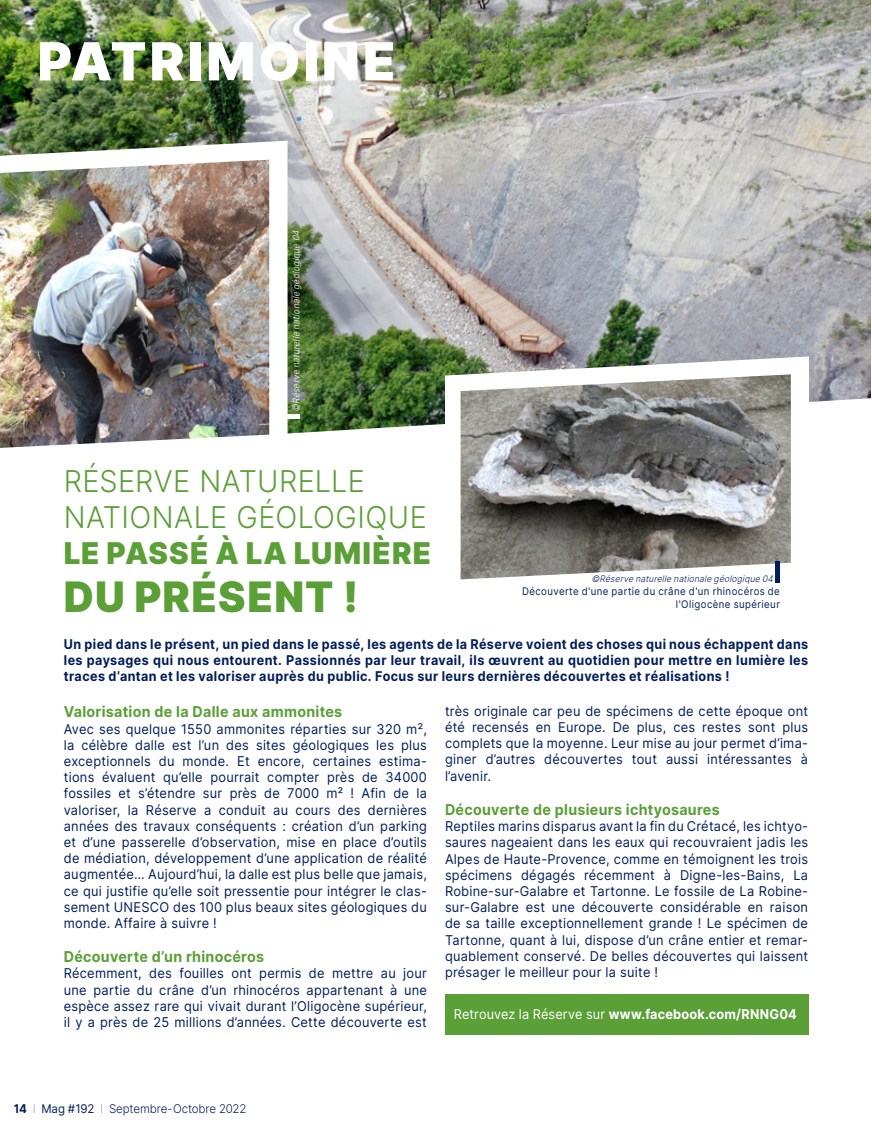
<style>
.page{position:relative;width:872px;height:1127px;background:#fff}
.page>*{position:absolute;margin:0;border:0;box-sizing:border-box;transform-origin:0 0}
.t1{font:900 52.5px "Inter";letter-spacing:.06em;color:#fff}
.ss_titre_dossier{font:900 42px "Inter";letter-spacing:.025em;color:#5b9f37}
.ss_titre_dossier-2{font:300 30px/36px "Inter";letter-spacing:.015em;color:#5b9f37;scale:.96 1}
.Txt_courant{font:700 15px "Inter";letter-spacing:.02em;color:#5b9f37;scale:.95 1}
.Txt_courant-2{font:13.5px/16.2px "Inter";letter-spacing:.02em;color:#001e5b;text-align:justify;scale:.95 1}
.Txt_courant-3{font:700 13.5px/16.2px "Inter";letter-spacing:.035em;color:#001e5b;text-align:justify;scale:.93 1}
.Txt_courant-4{font:700 13.5px "Inter";letter-spacing:.015em;color:#fff;scale:.94 1}
.t2{font:300 12px "Inter";letter-spacing:-.01em;color:#001e5b;scale:.96 1}
.t3{font:10.5px/12.6px "Inter";letter-spacing:.045em;color:#001e5b;text-align:right;scale:.92 1}
.t4{font:italic 300 9px "Inter";color:#fff;scale:.96 1}
.t5{font:italic 300 9px "Inter";color:#001e5b;scale:.96 1}
.s1{font-weight:900}
.s2{font-weight:400}
.s3{font-weight:700}
.s4{font-weight:100}
</style>
<div class="page">
<img style="left:0;top:0;width:871px;height:434px">
<svg style="left:0;top:141px;width:287px;height:294px"></svg>
<svg style="left:445px;top:356px;width:364px;height:224px"></svg>
<img style="left:0;top:160px;width:269px;height:288px">
<img style="left:460px;top:374px;width:331px;height:205px">
<div style="left:281px;top:414px;width:19px;height:5px;background:#fff"></div>
<div style="left:446px;top:994px;width:363px;height:40px;background:#5b9f37"></div>
<div style="left:775px;top:561px;width:5px;height:22px;background:#001e5b"></div>
<p class="t1" style="left:38px;top:23px;width:359px">PATRIMOINE</p>
<p class="t4" style="left:289px;top:412px;width:193px;rotate:-90deg">©Réservenaturellenationalegéologique04</p>
<p class="ss_titre_dossier-2" style="left:64px;top:462px;width:384px">RÉSERVE NATURELLE<br>NATIONALE GÉOLOGIQUE<br><span class="s1">LE PASSÉ À LA LUMIÈRE</span></p>
<p class="ss_titre_dossier" style="left:64px;top:566px;width:296px">DU PRÉSENT !</p>
<p class="t5" style="left:591px;top:572px;width:193px">©Réservenaturellenationalegéologique04</p>
<p class="t3" style="left:522px;top:585px;width:282px">Découverte d'une partie du crâne d'un rhinocéros de l'Oligocène supérieur</p>
<p class="Txt_courant-3" style="left:64px;top:635px;width:802px">Un pied dans le présent, un pied dans le passé, les agents de la Réserve voient des choses qui nous échappent dans les paysages qui nous entourent. Passionnés par leur travail, ils œuvrent au quotidien pour mettre en lumière les traces d’antan et les valoriser auprès du public. Focus sur leurs dernières découvertes et réalisations !</p>
<p class="Txt_courant" style="left:64px;top:701px;width:295px">Valorisation de la Dalle aux ammonites</p>
<p class="Txt_courant-2" style="left:64px;top:720px;width:384px">Avec ses quelque 1550 ammonites réparties sur 320 m², la célèbre dalle est l’un des sites géologiques les plus exceptionnels du monde. Et encore, certaines estima&shy;tions évaluent qu’elle pourrait compter près de 34000 fossiles et s’étendre sur près de 7000 m² ! Afin de la valoriser, la Réserve a conduit au cours des dernières années des travaux conséquents : création d’un parking et d’une passerelle d’observation, mise en place d’outils de médiation, développement d’une application de réalité augmentée… Aujourd’hui, la dalle est plus belle que jamais, ce qui justifie qu’elle soit pressentie pour intégrer le clas&shy;sement UNESCO des 100 plus beaux sites géologiques du monde. Affaire à suivre !</p>
<p class="Txt_courant" style="left:64px;top:946px;width:212px">Découverte d’un rhinocéros</p>
<p class="Txt_courant-2" style="left:64px;top:965px;width:384px">Récemment, des fouilles ont permis de mettre au jour une partie du crâne d’un rhinocéros appartenant à une espèce assez rare qui vivait durant l’Oligocène supérieur, il y a près de 25 millions d’années. Cette découverte est</p>
<p class="Txt_courant-2" style="left:445px;top:702px;width:384px">très originale car peu de spécimens de cette époque ont été recensés en Europe. De plus, ces restes sont plus complets que la moyenne. Leur mise au jour permet d’ima&shy;giner d’autres découvertes tout aussi intéressantes à l’avenir.</p>
<p class="Txt_courant" style="left:445px;top:798px;width:291px">Découverte de plusieurs ichtyosaures</p>
<p class="Txt_courant-2" style="left:445px;top:818px;width:384px">Reptiles marins disparus avant la fin du Crétacé, les ichtyo&shy;saures nageaient dans les eaux qui recouvraient jadis les Alpes de Haute-Provence, comme en témoignent les trois spécimens dégagés récemment à Digne-les-Bains, La Robine-sur-Galabre et Tartonne. Le fossile de La Robine&shy;sur-Galabre est une découverte considérable en raison de sa taille exceptionnellement grande ! Le spécimen de Tartonne, quant à lui, dispose d’un crâne entier et remar&shy;quablement conservé. De belles découvertes qui laissent présager le meilleur pour la suite !</p>
<p class="Txt_courant-4" style="left:454px;top:1004px;width:366px"><span class="s2">Retrouvez la Réserve sur</span> www.facebook.com/RNNG04</p>
<p class="t2" style="left:14px;top:1100px;width:244px"><span class="s3">14</span> <span class="s4">I</span> <span class="s2">Mag #192</span> <span class="s4">I</span> Septembre-Octobre 2022</p>
</div>
